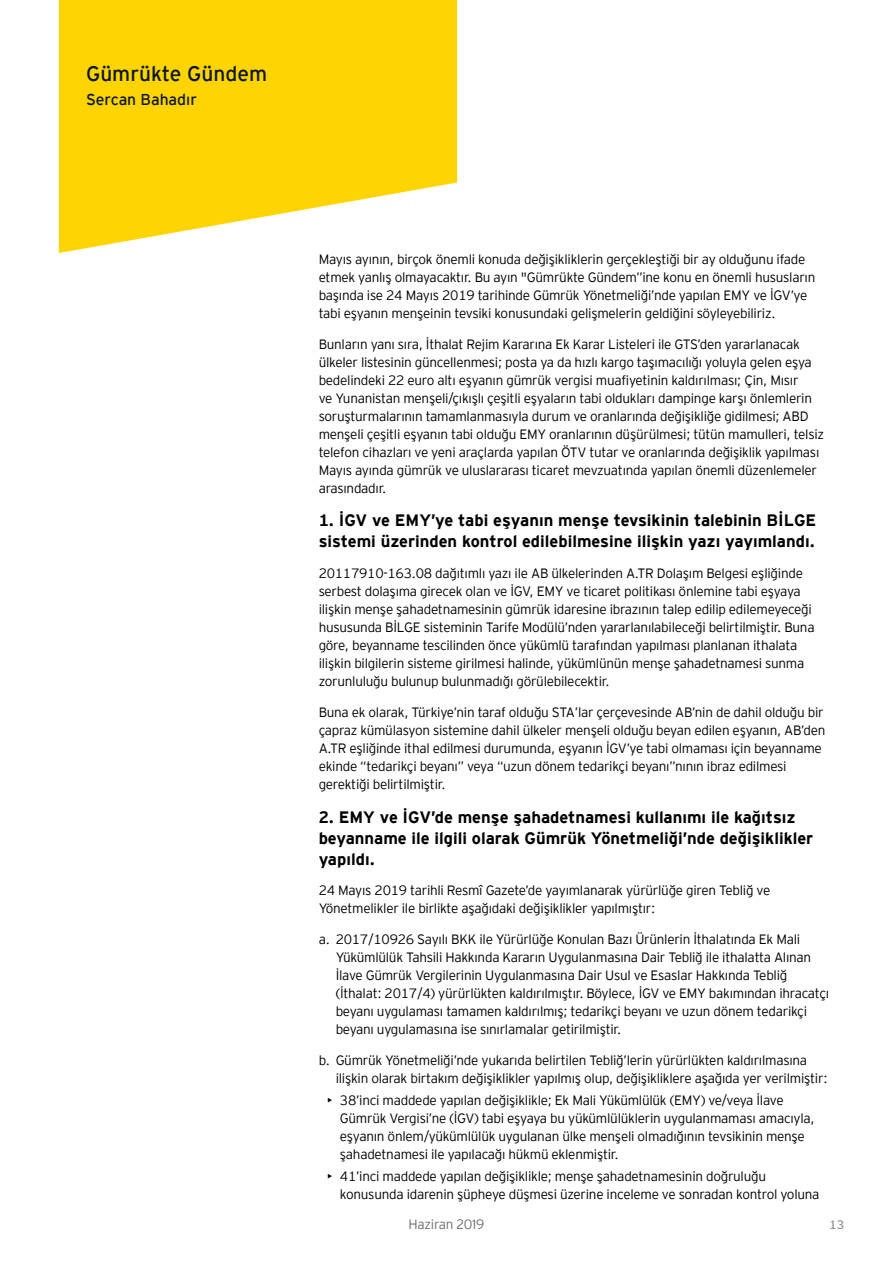
<style>
.page{position:relative;width:893px;height:1263px;background:#fff}
.page>*{position:absolute;margin:0;border:0;box-sizing:border-box;transform-origin:0 0}
.t1{font:21px "EY Interstate";color:#0a1627}
.t2{font:700 16.5px/21px "EY Interstate";color:#000}
.t3{font:15.75px "EY Interstate";color:#0a1627}
.t4{font:300 13.5px/18px "EY Interstate";letter-spacing:-.02em;color:#000}
.t5{font:300 13.5px "EY Interstate";letter-spacing:-.02em;color:#6d6e71}
.t6{font:12.3px "EY Interstate";color:#939598}
</style>
<div class="page">
<svg style="left:59px;top:0;width:398px;height:253px;fill:#ffd400"></svg>
<h1 class="t1" style="left:86px;top:58px;width:182px">Gümrükte Gündem</h1>
<p class="t3" style="left:86px;top:88px;width:112px">Sercan Bahadır</p>
<p class="t4" style="left:319px;top:249px;width:498px">Mayıs ayının, birçok önemli konuda değişikliklerin gerçekleştiği bir ay olduğunu ifade etmek yanlış olmayacaktır. Bu ayın "Gümrükte Gündem”ine konu en önemli hususların başında ise 24 Mayıs 2019 tarihinde Gümrük Yönetmeliği’nde yapılan EMY ve İGV’ye tabi eşyanın menşeinin tevsiki konusundaki gelişmelerin geldiğini söyleyebiliriz.</p>
<p class="t4" style="left:319px;top:334px;width:507px">Bunların yanı sıra, İthalat Rejim Kararına Ek Karar Listeleri ile GTS’den yararlanacak ülkeler listesinin güncellenmesi; posta ya da hızlı kargo taşımacılığı yoluyla gelen eşya bedelindeki 22 euro altı eşyanın gümrük vergisi muafiyetinin kaldırılması; Çin, Mısır<br>ve Yunanistan menşeli/çıkışlı çeşitli eşyaların tabi oldukları dampinge karşı önlemlerin soruşturmalarının tamamlanmasıyla durum ve oranlarında değişikliğe gidilmesi; ABD menşeli çeşitli eşyanın tabi olduğu EMY oranlarının düşürülmesi; tütün mamulleri, telsiz telefon cihazları ve yeni araçlarda yapılan ÖTV tutar ve oranlarında değişiklik yapılması Mayıs ayında gümrük ve uluslararası ticaret mevzuatında yapılan önemli düzenlemeler arasındadır.</p>
<p class="t2" style="left:319px;top:509px;width:499px">1. İGV ve EMY’ye tabi eşyanın menşe tevsikinin talebinin BİLGE sistemi üzerinden kontrol edilebilmesine ilişkin yazı yayımlandı.</p>
<p class="t4" style="left:319px;top:563px;width:497px">20117910-163.08 dağıtımlı yazı ile AB ülkelerinden A.TR Dolaşım Belgesi eşliğinde serbest dolaşıma girecek olan ve İGV, EMY ve ticaret politikası önlemine tabi eşyaya ilişkin menşe şahadetnamesinin gümrük idaresine ibrazının talep edilip edilemeyeceği hususunda BİLGE sisteminin Tarife Modülü’nden yararlanılabileceği belirtilmiştir. Buna göre, beyanname tescilinden önce yükümlü tarafından yapılması planlanan ithalata ilişkin bilgilerin sisteme girilmesi halinde, yükümlünün menşe şahadetnamesi sunma zorunluluğu bulunup bulunmadığı görülebilecektir.</p>
<p class="t4" style="left:319px;top:702px;width:508px">Buna ek olarak, Türkiye’nin taraf olduğu STA’lar çerçevesinde AB’nin de dahil olduğu bir çapraz kümülasyon sistemine dahil ülkeler menşeli olduğu beyan edilen eşyanın, AB’den A.TR eşliğinde ithal edilmesi durumunda, eşyanın İGV’ye tabi olmaması için beyanname ekinde “tedarikçi beyanı” veya “uzun dönem tedarikçi beyanı”nının ibraz edilmesi gerektiği belirtilmiştir.</p>
<p class="t2" style="left:319px;top:805px;width:496px">2. EMY ve İGV’de menşe şahadetnamesi kullanımı ile kağıtsız beyanname ile ilgili olarak Gümrük Yönetmeliği’nde değişiklikler yapıldı.</p>
<p class="t4" style="left:319px;top:881px;width:453px">24 Mayıs 2019 tarihli Resmî Gazete’de yayımlanarak yürürlüğe giren Tebliğ ve<br>Yönetmelikler ile birlikte aşağıdaki değişiklikler yapılmıştır:</p>
<p class="t4" style="left:336px;top:930px;width:495px;text-indent:-17px">a. 2017/10926 Sayılı BKK ile Yürürlüğe Konulan Bazı Ürünlerin İthalatında Ek Mali Yükümlülük Tahsili Hakkında Kararın Uygulanmasına Dair Tebliğ ile ithalatta Alınan İlave Gümrük Vergilerinin Uygulanmasına Dair Usul ve Esaslar Hakkında Tebliğ (İthalat: 2017/4) yürürlükten kaldırılmıştır. Böylece, İGV ve EMY bakımından ihracatçı beyanı uygulaması tamamen kaldırılmış; tedarikçi beyanı ve uzun dönem tedarikçi beyanı uygulamasına ise sınırlamalar getirilmiştir.</p>
<p class="t4" style="left:336px;top:1050px;width:493px;text-indent:-17px">b. Gümrük Yönetmeliği’nde yukarıda belirtilen Tebliğ’lerin yürürlükten kaldırılmasına ilişkin olarak birtakım değişiklikler yapılmış olup, değişikliklere aşağıda yer verilmiştir:</p>
<p class="t4" style="left:340px;top:1090px;width:476px;text-indent:-13px">• 38’inci maddede yapılan değişiklikle; Ek Mali Yükümlülük (EMY) ve/veya İlave Gümrük Vergisi’ne (İGV) tabi eşyaya bu yükümlülüklerin uygulanmaması amacıyla, eşyanın önlem/yükümlülük uygulanan ülke menşeli olmadığının tevsikinin menşe şahadetnamesi ile yapılacağı hükmü eklenmiştir.</p>
<p class="t4" style="left:340px;top:1167px;width:481px;text-indent:-13px">• 41’inci maddede yapılan değişiklikle; menşe şahadetnamesinin doğruluğu konusunda idarenin şüpheye düşmesi üzerine inceleme ve sonradan kontrol yoluna</p>
<p class="t5" style="left:408px;top:1215px;width:77px">Haziran 2019</p>
<p class="t6" style="left:829px;top:1215px;width:17px">13</p>
</div>
